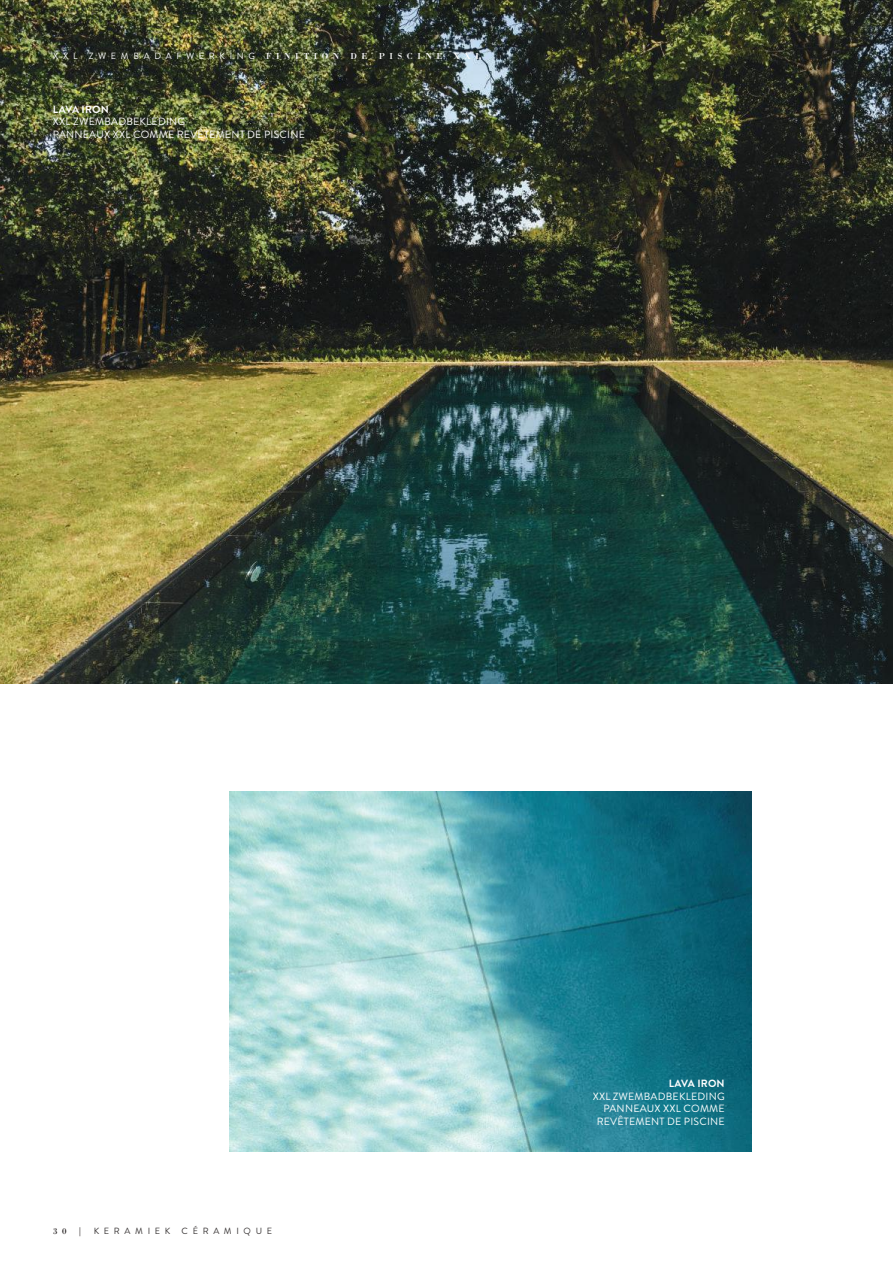
<style>
.page{position:relative;width:893px;height:1263px;background:#fff}
.page>*{position:absolute;margin:0;border:0;box-sizing:border-box;transform-origin:0 0}
.t1{font:10.5px/12.6px "Brandon Grotesque";letter-spacing:.02em;color:#fff;text-align:right}
.t2{font:700 10.5px "Brandon Grotesque";letter-spacing:.02em;color:#fff}
.t3{font:9px "Brandon Grotesque";letter-spacing:.52em;color:#fff}
.t4{font:9px "Brandon Grotesque";letter-spacing:.52em;color:#393535}
.t5{font:9px "Bodoni Std";letter-spacing:.5em;color:#fff}
.s1{font-family:"Bodoni Std"}
.s2{font-family:"Bodoni Std";color:#241f1f}
</style>
<div class="page">
<img style="left:230px;top:791px;width:521px;height:360px">
<img style="left:0;top:0;width:893px;height:683px">
<p class="t3" style="left:53px;top:50px;width:288px">XXL ZWEMBADAFWERKING <span class="s1">FINITION</span></p>
<p class="t5" style="left:351px;top:51px;width:19px">D E</p>
<p class="t5" style="left:379px;top:51px;width:65px">PISCINE</p>
<p class="t5" style="left:454px;top:51px;width:29px">XXL</p>
<p class="t2" style="left:53px;top:102px;width:58px">LAVA IRON</p>
<p class="t1" style="left:53px;top:115px;width:253px;text-align:left">XXL ZWEMBADBEKLEDING<br>PANNEAUX XXL COMME REVÊTEMENT DE PISCINE</p>
<p class="t4" style="left:53px;top:1224px;width:220px"><span class="s2">30 |</span> KERAMIEK CÉRAMIQUE</p>
<p class="t2" style="left:669px;top:1076px;width:58px">LAVA IRON</p>
<p class="t1" style="left:593px;top:1090px;width:133px">XXL ZWEMBADBEKLEDING<br>PANNEAUX XXL COMME<br>REVÊTEMENT DE PISCINE</p>
</div>
